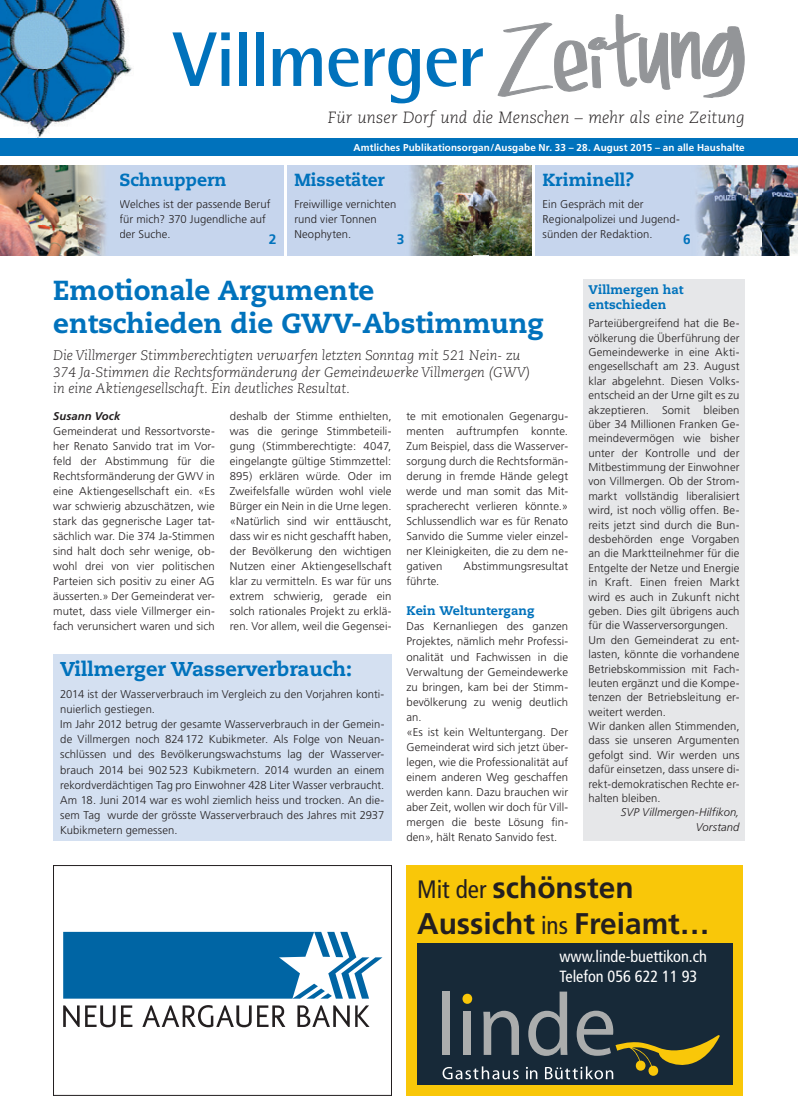
<style>
.page{position:relative;width:798px;height:1117px;background:#fff}
.page>*{position:absolute;margin:0;border:0;box-sizing:border-box;transform-origin:0 0}
.t1{font:700 77.5px "Rotis Semi Sans";letter-spacing:-.03em;color:#0072bc}
.t2{font:700 29.88px/35.9px "Frutiger";color:#231f20}
.t3{font:800 27.5px/33px "Caecilia";color:#0072bc}
.t4{font:800 20px "Caecilia";color:#0072bc}
.t5{font:800 17.5px "Caecilia";color:#0072bc}
.t6{font:italic 300 16.25px "Caecilia";letter-spacing:.005em;color:#231f20}
.t7{font:condensed 16.25px/20px "Frutiger";color:#fff}
.t8{font:italic 300 13.75px/16.5px "Caecilia";color:#231f20}
.t9{font:700 13.75px "Frutiger";color:#0072bc}
.t10{font:800 12.5px/15px "Caecilia";letter-spacing:.005em;color:#0072bc}
.t11{font:300 11.25px/15px "Frutiger";letter-spacing:.01em;color:#231f20}
.t12{font:italic 300 11.25px/14.4px "Frutiger";letter-spacing:.01em;color:#231f20;text-align:right}
.t13{font:italic 700 11.25px "Frutiger";letter-spacing:.005em;color:#231f20}
.t14{font:700 10px "Frutiger";letter-spacing:.015em;color:#fff}
.s1{font-weight:400;font-stretch:condensed;font-size:25.12px}
</style>
<div class="page">
<div style="left:0;top:138px;width:797px;height:18px;background:#0072bc"></div>
<svg style="left:497px;top:14px;width:247px;height:84px"></svg>
<img style="left:0;top:0;width:132px;height:138px">
<div style="left:0;top:165px;width:283px;height:90px;background:#c6d5ed"></div>
<div style="left:287px;top:165px;width:185px;height:90px;background:#c6d5ed"></div>
<div style="left:535px;top:165px;width:262px;height:90px;background:#c6d5ed"></div>
<img style="left:0;top:165px;width:40px;height:30px">
<img style="left:0;top:195px;width:40px;height:30px">
<img style="left:40px;top:255px;width:40px;height:1px">
<img style="left:80px;top:255px;width:39px;height:1px">
<img style="left:40px;top:165px;width:66px;height:60px">
<img style="left:0;top:225px;width:106px;height:30px">
<img style="left:410px;top:165px;width:121px;height:60px">
<img style="left:404px;top:255px;width:42px;height:1px">
<img style="left:472px;top:225px;width:59px;height:30px">
<img style="left:410px;top:225px;width:62px;height:30px">
<img style="left:690px;top:255px;width:107px;height:1px">
<img style="left:696px;top:165px;width:101px;height:90px">
<svg style="left:63px;top:931px;width:319px;height:67px"></svg>
<svg style="left:63px;top:1005px;width:52px;height:22px"></svg>
<svg style="left:121px;top:1005px;width:11px;height:21px"></svg>
<svg style="left:142px;top:1005px;width:109px;height:22px"></svg>
<svg style="left:257px;top:1005px;width:28px;height:21px"></svg>
<svg style="left:297px;top:1005px;width:52px;height:21px"></svg>
<svg style="left:355px;top:1005px;width:14px;height:21px"></svg>
<div style="left:53px;top:865px;width:338px;height:230px;border:1px solid #231f20"></div>
<div style="left:406px;top:865px;width:337px;height:230px;background:#f9c709"></div>
<div style="left:417px;top:943px;width:315px;height:141px;background:#172938"></div>
<div style="left:442px;top:991px;width:8px;height:63px;background:#abadad"></div>
<div style="left:463px;top:1011px;width:8px;height:43px;background:#abadad"></div>
<svg style="left:483px;top:1010px;width:36px;height:44px"></svg>
<div style="left:462px;top:993px;width:10px;height:10px;background:#f9c709;border-radius:50%"></div>
<svg style="left:442px;top:1066px;width:76px;height:13px"></svg>
<svg style="left:526px;top:991px;width:193px;height:88px"></svg>
<div style="left:53px;top:653px;width:338px;height:187px;background:#d4e0f1"></div>
<div style="left:583px;top:279px;width:161px;height:561px;background:#e6e7e9"></div>
<h1 class="t1" style="left:174px;top:12px;width:312px">Villmerger</h1>
<h3 class="t6" style="left:327px;top:108px;width:418px">Für unser Dorf und die Menschen – mehr als eine Zeitung</h3>
<p class="t14" style="left:353px;top:141px;width:392px">Amtliches Publikationsorgan/Ausgabe Nr. 33 – 28. August 2015 – an alle Haushalte</p>
<h3 class="t5" style="left:119px;top:169px;width:109px">Schnuppern</h3>
<p class="t11" style="left:119px;top:197px;width:153px">Welches ist der passende Beruf für mich? 370 Jugendliche auf der Suche.</p>
<p class="t9" style="left:269px;top:231px;width:9px">2</p>
<h3 class="t5" style="left:294px;top:169px;width:92px">Missetäter</h3>
<p class="t11" style="left:294px;top:197px;width:103px">Freiwillige vernichten rund vier Tonnen<br>Neophyten.</p>
<h3 class="t5" style="left:542px;top:169px;width:93px">Kriminell?</h3>
<p class="t11" style="left:542px;top:197px;width:139px">Ein Gespräch mit der<br>Regionalpolizei und Jugend&shy;sünden der Redaktion.</p>
<p class="t9" style="left:396px;top:231px;width:9px">3</p>
<p class="t9" style="left:683px;top:231px;width:9px">6</p>
<h3 class="t3" style="left:53px;top:274px;width:492px">Emotionale Argumente entschieden die GWV-Abstimmung</h3>
<p class="t8" style="left:53px;top:347px;width:479px">Die Villmerger Stimmberechtigten verwarfen letzten Sonntag mit 521 Nein- zu<br>374 Ja-Stimmen die Rechtsformänderung der Gemeindewerke Villmergen (GWV) in eine Aktiengesellschaft. Ein deutliches Resultat.</p>
<p class="t13" style="left:53px;top:409px;width:69px">Susann Vock</p>
<p class="t11" style="left:53px;top:424px;width:163px;text-align:justify">Gemeinderat und Ressortvorste&shy;her Renato Sanvido trat im Vor&shy;feld der Abstimmung für die Rechtsformänderung der GWV in eine Aktiengesellschaft ein. «Es war schwierig abzuschätzen, wie stark das gegnerische Lager tat&shy;sächlich war. Die 374 Ja-Stimmen sind halt doch sehr wenige, ob&shy;wohl drei von vier politischen Parteien sich positiv zu einer AG äus serten.» Der Gemeinderat ver&shy;mutet, dass viele Villmerger ein&shy;fach verunsichert waren und sich</p>
<p class="t10" style="left:588px;top:282px;width:96px">Villmergen hat entschieden</p>
<p class="t11" style="left:588px;top:316px;width:152px;line-height:14.4px">Parteiübergreifend hat die Be&shy;völkerung die Überführung der<br>Gemeindewerke in eine Akti&shy;engesellschaft am 23. August klar abgelehnt. Diesen Volks&shy;entscheid an der Urne gilt es zu akzeptieren. Somit bleiben über 34 Millionen Franken Ge&shy;meindevermögen wie bisher unter der Kontrolle und der<br>Mitbestimmung der Einwohner von Villmergen. Ob der Strom&shy;markt vollständig liberalisiert wird, ist noch völlig offen. Be&shy;reits jetzt sind durch die Bun&shy;desbehörden enge Vorgaben an die Marktteilnehmer für die<br>Entgelte der Netze und Energie in Kraft. Einen freien Markt wird es auch in Zukunft nicht geben. Dies gilt übrigens auch für die Wasserversorgungen.<br>Um den Gemeinderat zu ent&shy;lasten, könnte die vorhandene<br>Betriebskommission mit Fach&shy;leuten ergänzt und die Kompe&shy;tenzen der Betriebsleitung er&shy;weitert werden.<br>Wir danken allen Stimmenden, dass sie unseren Argumenten gefolgt sind. Wir werden uns dafür einsetzen, dass unsere di&shy;rekt-demokratischen Rechte er&shy;halten bleiben.</p>
<p class="t12" style="left:620px;top:805px;width:120px">SVP Villmergen-Hilfikon,<br>Vorstand</p>
<p class="t11" style="left:230px;top:409px;width:163px;text-align:justify">deshalb der Stimme enthielten, was die geringe Stimmbeteili&shy;gung (Stimmberechtigte: 4047, eingelangte gültige Stimmzettel:<br>895) erklären würde. Oder im Zweifelsfalle würden wohl viele Bürger ein Nein in die Urne legen. «Natürlich sind wir enttäuscht, dass wir es nicht geschafft haben, der Bevölkerung den wichtigen Nutzen einer Aktiengesellschaft klar zu vermitteln. Es war für uns extrem schwierig, gerade ein solch rationales Projekt zu erklä&shy;ren. Vor allem, weil die Gegensei-</p>
<p class="t11" style="left:406px;top:409px;width:163px;text-align:justify">te mit emotionalen Gegenargu&shy;menten auftrumpfen konnte.<br>Zum Beispiel, dass die Wasserver&shy;sorgung durch die Rechtsformän&shy;derung in fremde Hände gelegt werde und man somit das Mit&shy;spracherecht verlieren könnte.» Schlussendlich war es für Renato Sanvido die Summe vieler einzel&shy;ner Kleinigkeiten, die zu dem ne&shy;gativen</p>
<p class="t11" style="left:463px;top:559px;width:106px">Abstimmungsresultat</p>
<p class="t11" style="left:406px;top:574px;width:34px">führte.</p>
<p class="t10" style="left:406px;top:603px;width:129px">Kein Weltuntergang</p>
<p class="t11" style="left:406px;top:619px;width:163px">Das Kernanliegen des ganzen<br>Projektes, nämlich mehr Professi&shy;onalität und Fachwissen in die<br>Verwaltung der Gemeindewerke zu bringen, kam bei der Stimm&shy;bevölkerung zu wenig deutlich an.<br>«Es ist kein Weltuntergang. Der<br>Gemeinderat wird sich jetzt über&shy;legen, wie die Professionalität auf einem anderen Weg geschaffen werden kann. Dazu brauchen wir aber Zeit, wollen wir doch für Vill&shy;mergen die beste Lösung fin&shy;den», hält Renato Sanvido fest.</p>
<h2 class="t2" style="left:417px;top:869px;width:294px"><span class="s1">Mit der</span> schönsten<br>Aussicht <span class="s1">ins</span> Freiamt…</h2>
<h3 class="t7" style="left:559px;top:945px;width:149px">www.linde-buettikon.ch<br>Telefon 056 622 11 93</h3>
<h3 class="t4" style="left:60px;top:656px;width:293px">Villmerger Wasserverbrauch:</h3>
<p class="t11" style="left:60px;top:687px;width:325px">2014 ist der Wasserverbrauch im Vergleich zu den Vorjahren konti&shy;nuierlich gestiegen.<br>Im Jahr 2012 betrug der gesamte Wasserverbrauch in der Gemein&shy;de Villmergen noch 824 172 Kubikmeter. Als Folge von Neuan&shy;schlüssen und des Bevölkerungswachstums lag der Wasserver&shy;brauch 2014 bei 902 523 Kubikmetern. 2014 wurden an einem rekordverdächtigen Tag pro Einwohner 428 Liter Wasser verbraucht.<br>Am 18. Juni 2014 war es wohl ziemlich heiss und trocken. An die&shy;sem Tag wurde der grösste Wasserverbrauch des Jahres mit 2937<br>Kubikmetern gemessen.</p>
</div>
